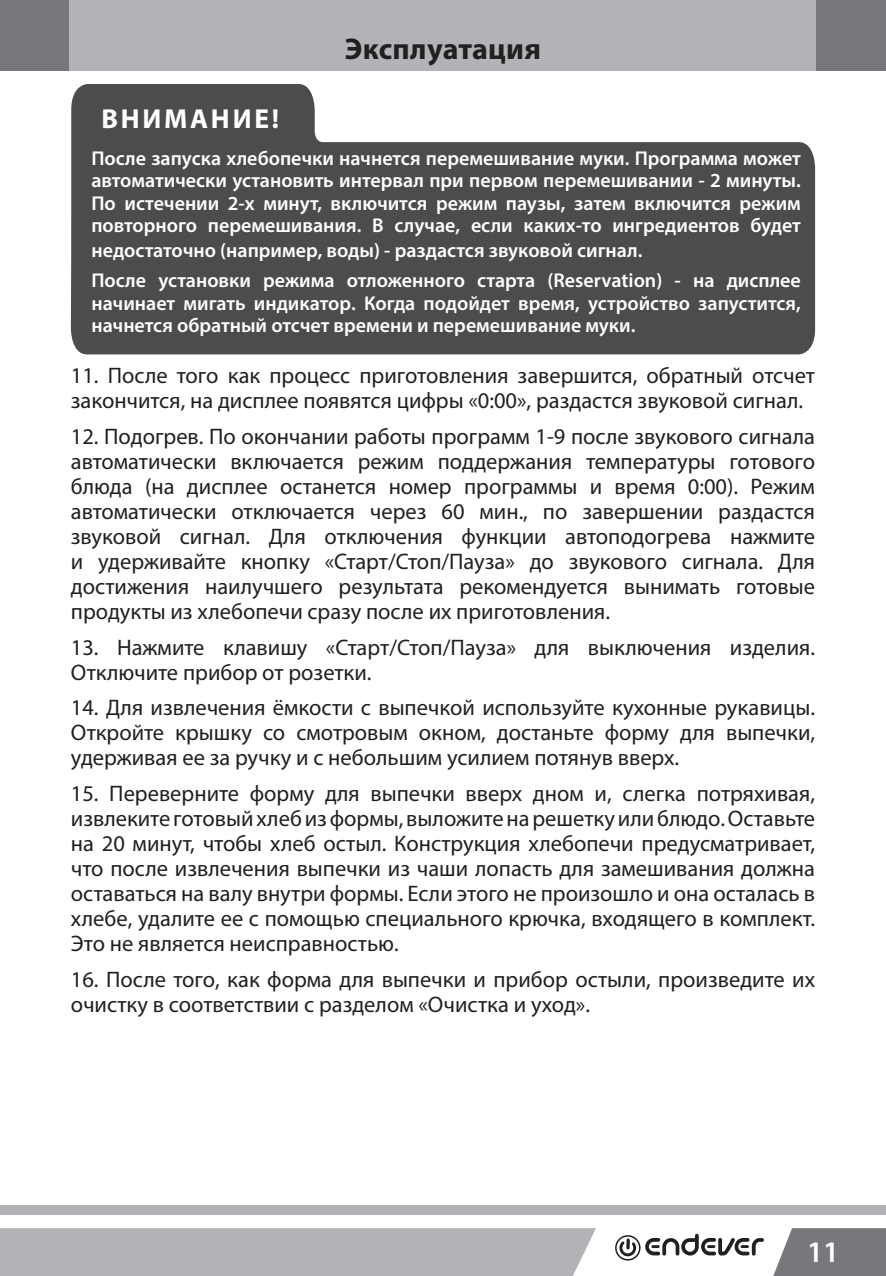
<style>
.page{position:relative;width:886px;height:1276px;background:#fff}
.page>*{position:absolute;margin:0;border:0;box-sizing:border-box;transform-origin:0 0}
.t1{font:700 30px "Myriad Pro";letter-spacing:.01em;color:#231f20}
.t2{font:600 30px "Myriad Pro";color:#fff}
.t3{font:700 27.5px "Myriad Pro";letter-spacing:.1em;color:#fff}
.t4{font:22.5px/25px "Myriad Pro";color:#231f20}
.t5{font:600 20px/22.5px "Myriad Pro";color:#fff}
</style>
<div class="page">
<div style="left:0;top:0;width:886px;height:71px;background:#76787b"></div>
<div style="left:70px;top:0;width:746px;height:71px;background:#b2b3b7"></div>
<div style="left:0;top:1205px;width:886px;height:9px;background:#b2b3b7"></div>
<div style="left:0;top:1228px;width:596px;height:48px;background:#b2b3b7"></div>
<svg style="left:615px;top:1228px;width:271px;height:48px"></svg>
<svg style="left:71px;top:84px;width:744px;height:270px;background:#656667"></svg>
<h1 class="t1" style="left:345px;top:30px;width:198px">Эксплуатация</h1>
<p class="t3" style="left:101px;top:101px;width:179px">ВНИМАНИЕ!</p>
<p class="t5" style="left:91px;top:146px;width:711px;text-align:justify">После запуска хлебопечки начнется перемешивание муки. Программа может автоматически установить интервал при первом перемешивании - 2 минуты.<br>По истечении 2-х минут, включится режим паузы, затем включится режим повторного перемешивания. В случае, если каких-то ингредиентов будет</p>
<p class="t5" style="left:91px;top:235px;width:711px;line-height:29.5px">недостаточно (например, воды) - раздастся звуковой сигнал.<br>После установки режима отложенного старта (Reservation) - на дисплее</p>
<p class="t5" style="left:91px;top:291px;width:711px">начинает мигать индикатор. Когда подойдет время, устройство запустится, начнется обратный отсчет времени и перемешивание муки.</p>
<p class="t4" style="left:71px;top:363px;width:746px">11. После того как процесс приготовления завершится, обратный отсчет закончится, на дисплее появятся цифры «0:00», раздастся звуковой сигнал.</p>
<p class="t4" style="left:71px;top:423px;width:746px;text-align:justify">12. Подогрев. По окончании работы программ 1-9 после звукового сигнала автоматически включается режим поддержания температуры готового блюда (на дисплее останется номер программы и время 0:00). Режим автоматически отключается через 60 мин., по завершении раздастся звуковой сигнал. Для отключения функции автоподогрева нажмите и удерживайте кнопку «Старт/Стоп/Пауза» до звукового сигнала. Для достижения наилучшего результата рекомендуется вынимать готовые продукты из хлебопечи сразу после их приготовления.</p>
<p class="t4" style="left:71px;top:634px;width:746px">13. Нажмите клавишу «Старт/Стоп/Пауза» для выключения изделия.<br>Отключите прибор от розетки.</p>
<p class="t4" style="left:71px;top:695px;width:746px;text-align:justify">14. Для извлечения ёмкости с выпечкой используйте кухонные рукавицы.<br>Откройте крышку со смотровым окном, достаньте форму для выпечки, удерживая ее за ручку и с небольшим усилием потянув вверх.</p>
<p class="t4" style="left:71px;top:780px;width:746px;text-align:justify">15. Переверните форму для выпечки вверх дном и, слегка потряхивая, извлеките готовый хлеб из формы, выложите на решетку или блюдо. Оставьте на 20 минут, чтобы хлеб остыл. Конструкция хлебопечи предусматривает, что после извлечения выпечки из чаши лопасть для замешивания должна оставаться на валу внутри формы. Если этого не произошло и она осталась в хлебе, удалите ее с помощью специального крючка, входящего в комплект.<br>Это не является неисправностью.</p>
<p class="t4" style="left:71px;top:966px;width:746px">16. После того, как форма для выпечки и прибор остыли, произведите их очистку в соответствии с разделом «Очистка и уход».</p>
<h1 class="t2" style="left:807px;top:1233px;width:34px">11</h1>
</div>
